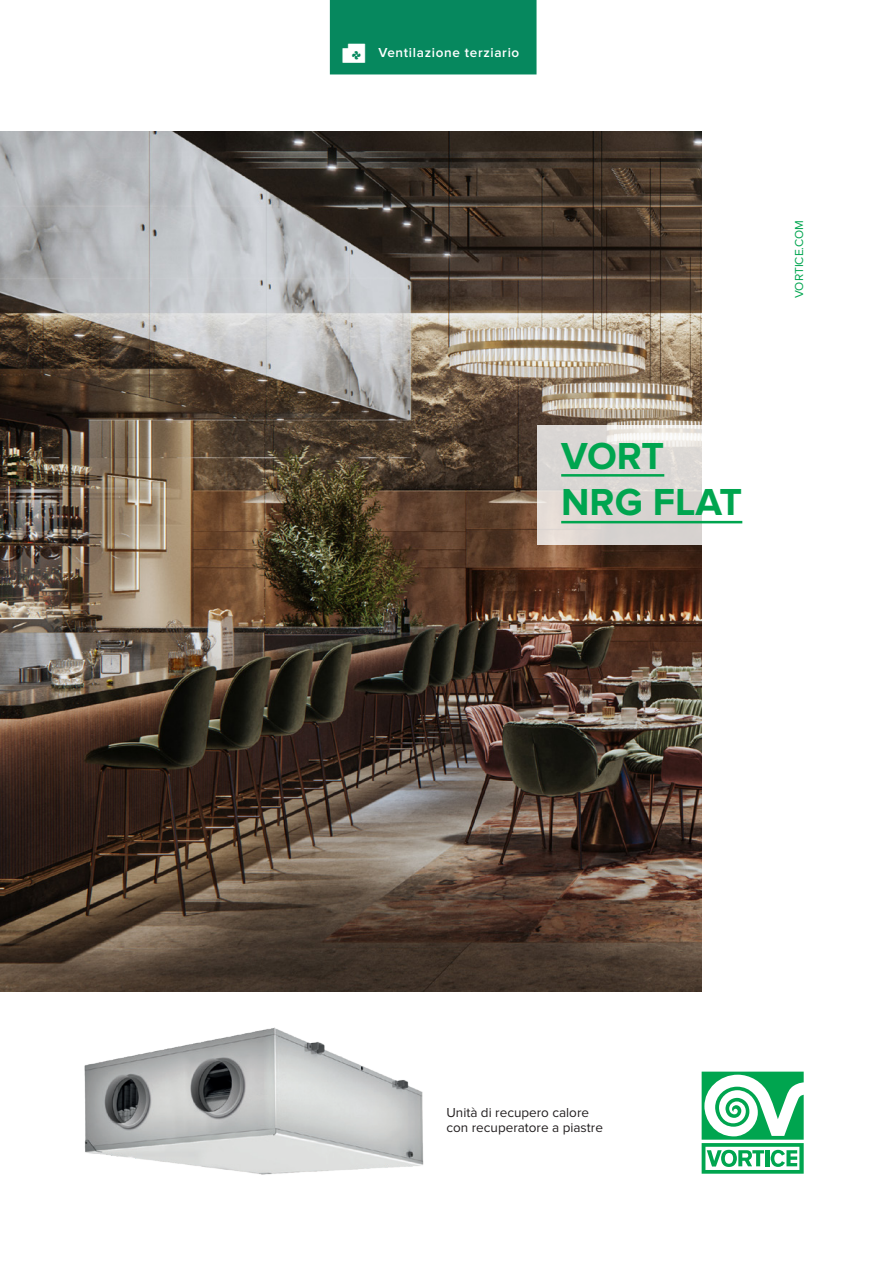
<style>
.page{position:relative;width:893px;height:1263px;background:#fff}
.page>*{position:absolute;margin:0;border:0;box-sizing:border-box;transform-origin:0 0}
.t1{font:700 39px "Proxima Nova";color:#00a54f}
.icone{font:19.05px "Vortice";color:#fff}
.t2{font:13.5px "Proxima Nova";color:#231f20}
.t3{font:600 13.5px "Proxima Nova";letter-spacing:.05em;color:#fff}
.t4{font:12px "Proxima Nova";color:#00a54f}
</style>
<div class="page">
<img style="left:0;top:132px;width:702px;height:859px">
<img style="left:35px;top:969px;width:417px;height:206px">
<svg style="left:702px;top:1071px;width:102px;height:103px"></svg>
<svg style="left:537px;top:425px;width:206px;height:119px;fill:#dcd8d5"></svg>
<hr style="left:561px;top:474px;width:103px;height:3px;background:#00a54f">
<hr style="left:561px;top:521px;width:181px;height:2px;background:#00a54f">
<div style="left:330px;top:0;width:206px;height:74px;background:#06885e"></div>
<p class="icone" style="left:342px;top:44px;width:24px">B</p>
<p class="t3" style="left:378px;top:45px;width:142px">Ventilazione terziario</p>
<p class="t4" style="left:792px;top:298px;width:80px;rotate:-90deg">VORTICE.COM</p>
<p class="t1" style="left:561px;top:433px;width:105px">VORT</p>
<p class="t1" style="left:561px;top:480px;width:183px">NRG FLAT</p>
<p class="t2" style="left:446px;top:1105px;width:144px">Unità di recupero calore</p>
<p class="t2" style="left:446px;top:1120px;width:158px">con recuperatore a piastre</p>
</div>
